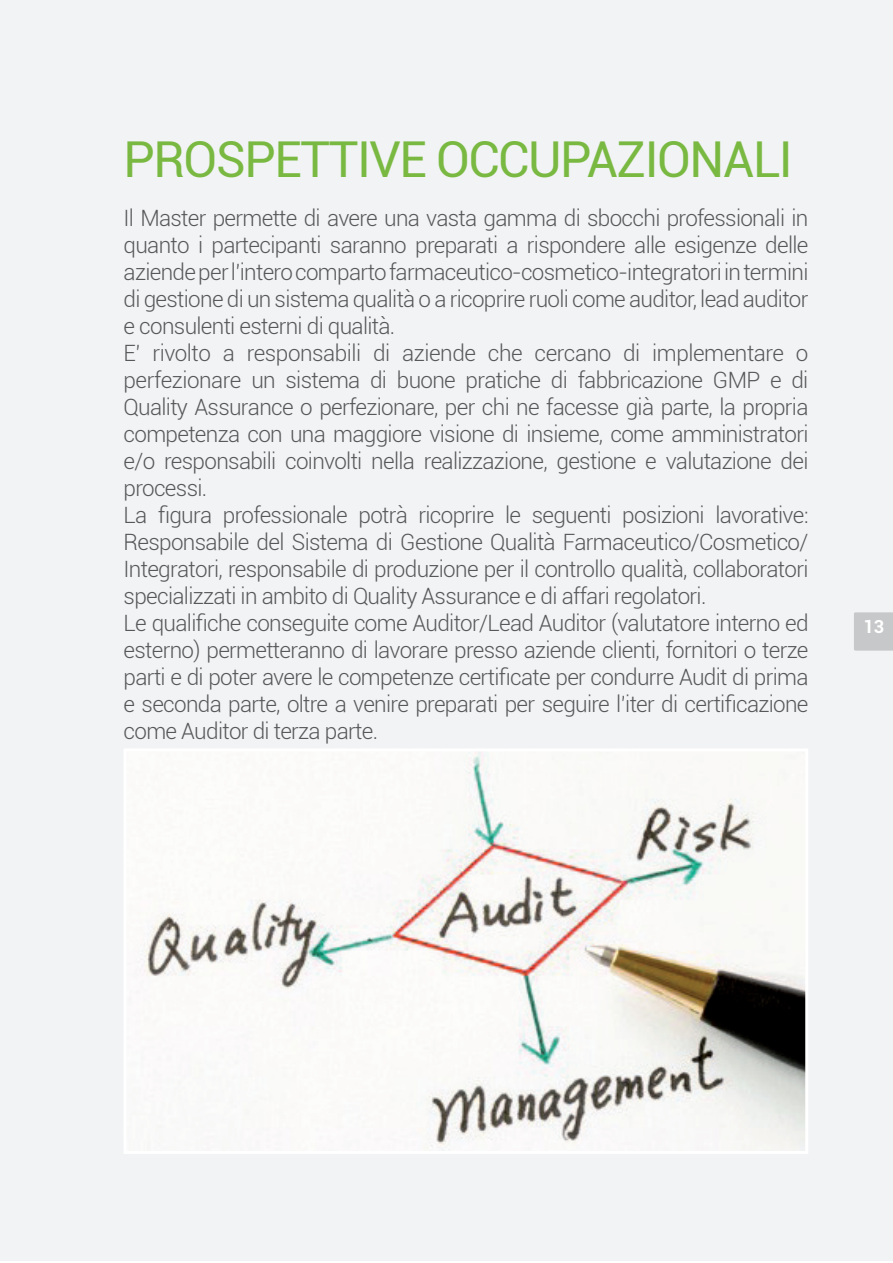
<style>
.page{position:relative;width:893px;height:1263px;background:#fff}
.page>*{position:absolute;margin:0;border:0;box-sizing:border-box;transform-origin:0 0}
.t1{font:49.5px "Roboto";letter-spacing:-.03em;color:#79b942}
.t2{font:300 22.5px/27px "Roboto";letter-spacing:-.03em;color:#57585a}
.t3{font:700 18px "Roboto";color:#fff}
</style>
<div class="page">
<div style="left:0;top:0;width:893px;height:1261px;background:#f2f3f4"></div>
<img style="left:128px;top:752px;width:676px;height:398px">
<div style="left:124px;top:748px;width:684px;height:406px;border:3px solid #fff"></div>
<div style="left:854px;top:612px;width:39px;height:39px;background:#c7c8c9"></div>
<h1 class="t1" style="left:124px;top:125px;width:671px">PROSPETTIVE OCCUPAZIONALI</h1>
<p class="t2" style="left:124px;top:203px;width:686px">Il Master permette di avere una vasta gamma di sbocchi professionali in quanto i partecipanti saranno preparati a rispondere alle esigenze delle aziende per l’intero comparto farmaceutico-cosmetico-integratori in termini di gestione di un sistema qualità o a ricoprire ruoli come auditor, lead auditor e consulenti esterni di qualità.<br>E’ rivolto a responsabili di aziende che cercano di implementare o perfezionare un sistema di buone pratiche di fabbricazione GMP e di Quality Assurance o perfezionare, per chi ne facesse già parte, la propria competenza con una maggiore visione di insieme, come amministratori e/o responsabili coinvolti nella realizzazione, gestione e valutazione dei processi.<br>La figura professionale potrà ricoprire le seguenti posizioni lavorative:<br>Responsabile del Sistema di Gestione Qualità Farmaceutico/Cosmetico/ Integratori, responsabile di produzione per il controllo qualità, collaboratori specializzati in ambito di Quality Assurance e di affari regolatori.<br>Le qualifiche conseguite come Auditor/Lead Auditor (valutatore interno ed esterno) permetteranno di lavorare presso aziende clienti, fornitori o terze parti e di poter avere le competenze certificate per condurre Audit di prima e seconda parte, oltre a venire preparati per seguire l’iter di certificazione come Auditor di terza parte.</p>
<p class="t3" style="left:863px;top:614px;width:22px">13</p>
</div>
